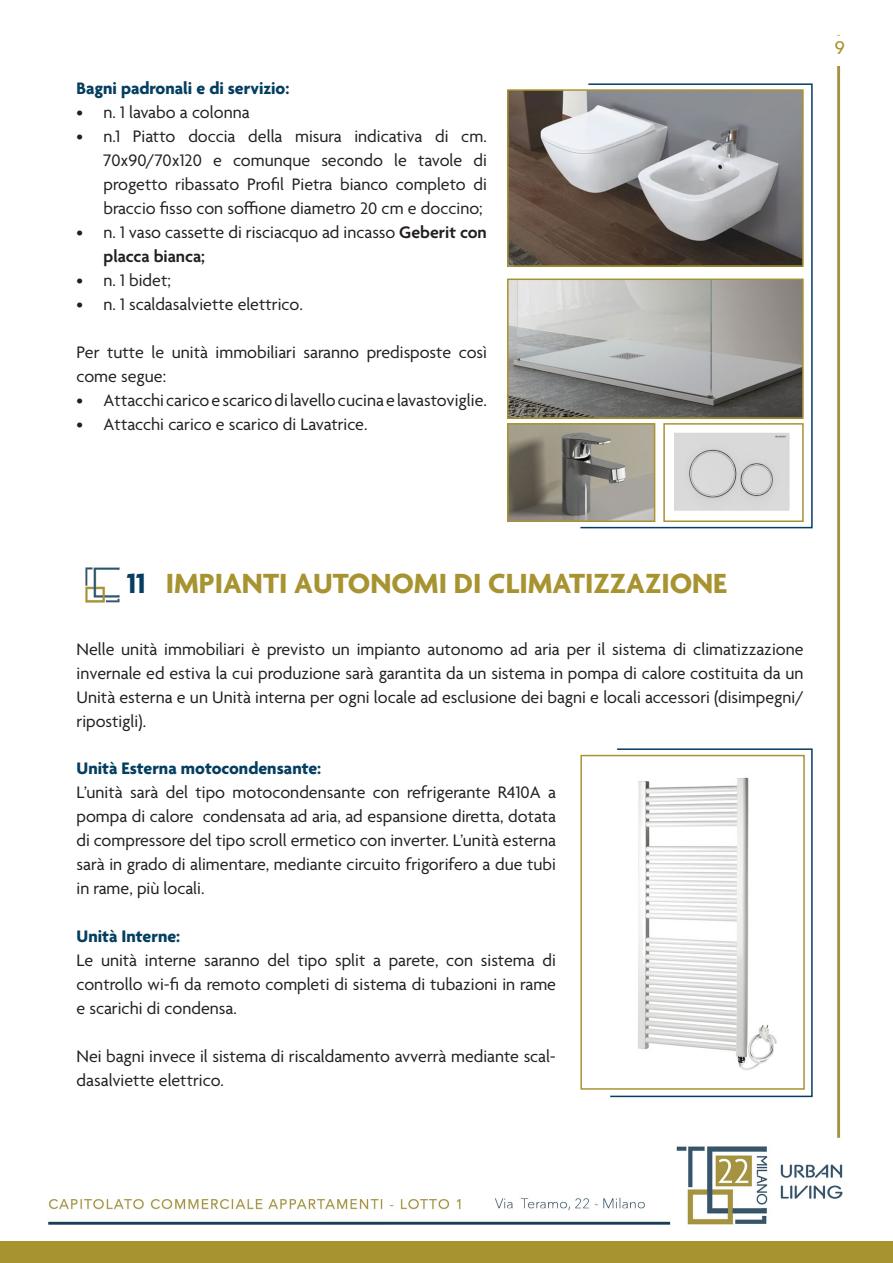
<style>
.page{position:relative;width:893px;height:1263px;background:#fff}
.page>*{position:absolute;margin:0;border:0;box-sizing:border-box;transform-origin:0 0}
.Stile_di_paragrafo_2{font:700 30px "Agenda";color:#a89331}
.TESTI{font:18px/24px "Agenda";color:#231f20;text-align:justify}
.TESTI-2{font:700 18px "Agenda";color:#043e60}
.t1{font:500 18px "Avenir";color:#a89331}
.s1{font-weight:600}
.s2{color:#043e60}
</style>
<div class="page">
<img style="left:0;top:35px;width:893px;height:1207px">
<img style="left:510px;top:92px;width:69px;height:172px">
<img style="left:510px;top:282px;width:69px;height:134px">
<div style="left:507px;top:279px;width:297px;height:140px;border:2px solid #a89331"></div>
<img style="left:510px;top:426px;width:69px;height:93px">
<div style="left:507px;top:423px;width:148px;height:99px;border:2px solid #a89331"></div>
<svg style="left:579px;top:83px;width:234px;height:446px;background:#a1a09d"></svg>
<img style="left:77px;top:561px;width:51px;height:47px">
<svg style="left:609px;top:748px;width:204px;height:350px"></svg>
<img style="left:583px;top:758px;width:219px;height:329px">
<div style="left:580px;top:755px;width:225px;height:335px;border:2px solid #a89331"></div>
<div style="left:820px;top:36px;width:40px;height:30px;background:#fff"></div>
<div style="left:0;top:1242px;width:893px;height:21px;background:#a89331"></div>
<img style="left:674px;top:432px;width:115px;height:80px">
<div style="left:663px;top:423px;width:141px;height:99px;border:2px solid #a89331"></div>
<p class="TESTI-2" style="left:77px;top:78px;width:214px">Bagni padronali e di servizio:</p>
<p class="TESTI" style="left:77px;top:101px;width:175px">• n. 1 lavabo a colonna</p>
<p class="TESTI" style="left:104px;top:125px;width:385px;text-indent:-27px">• n.1 Piatto doccia della misura indicativa di cm.<br>70x90/70x120 e comunque secondo le tavole di progetto ribassato Profil Pietra bianco completo di braccio fisso con soffione diametro 20 cm e doccino;</p>
<p class="TESTI" style="left:104px;top:221px;width:385px;text-indent:-27px">• n. 1 vaso cassette di risciacquo ad incasso <span class="s1">Geberit con placca bianca;</span></p>
<p class="TESTI" style="left:77px;top:269px;width:96px">• n. 1 bidet;</p>
<p class="TESTI" style="left:77px;top:293px;width:228px">• n. 1 scaldasalviette elettrico.</p>
<p class="TESTI" style="left:77px;top:341px;width:412px">Per tutte le unità immobiliari saranno predisposte così come segue:</p>
<p class="TESTI" style="left:77px;top:389px;width:412px">• Attacchi carico e scarico di lavello cucina e lavastoviglie.</p>
<p class="TESTI" style="left:77px;top:413px;width:292px">• Attacchi carico e scarico di Lavatrice.</p>
<p class="t1" style="left:835px;top:33px;width:12px">9</p>
<p class="Stile_di_paragrafo_2" style="left:127px;top:567px;width:602px"><span class="s2">11</span> IMPIANTI AUTONOMI DI CLIMATIZZAZIONE</p>
<p class="TESTI" style="left:77px;top:638px;width:729px">Nelle unità immobiliari è previsto un impianto autonomo ad aria per il sistema di climatizzazione invernale ed estiva la cui produzione sarà garantita da un sistema in pompa di calore costituita da un Unità esterna e un Unità interna per ogni locale ad esclusione dei bagni e locali accessori (disimpegni/ ripostigli).</p>
<p class="TESTI-2" style="left:77px;top:758px;width:246px">Unità Esterna motocondensante:</p>
<p class="TESTI" style="left:77px;top:781px;width:481px">L’unità sarà del tipo motocondensante con refrigerante R410A a pompa di calore condensata ad aria, ad espansione diretta, dotata di compressore del tipo scroll ermetico con inverter. L’unità esterna sarà in grado di alimentare, mediante circuito frigorifero a due tubi in rame, più locali.</p>
<p class="TESTI-2" style="left:77px;top:926px;width:105px">Unità Interne:</p>
<p class="TESTI" style="left:77px;top:949px;width:481px">Le unità interne saranno del tipo split a parete, con sistema di controllo wi-fi da remoto completi di sistema di tubazioni in rame e scarichi di condensa.</p>
<p class="TESTI" style="left:77px;top:1045px;width:481px">Nei bagni invece il sistema di riscaldamento avverrà mediante scal&shy;dasalviette elettrico.</p>
</div>
